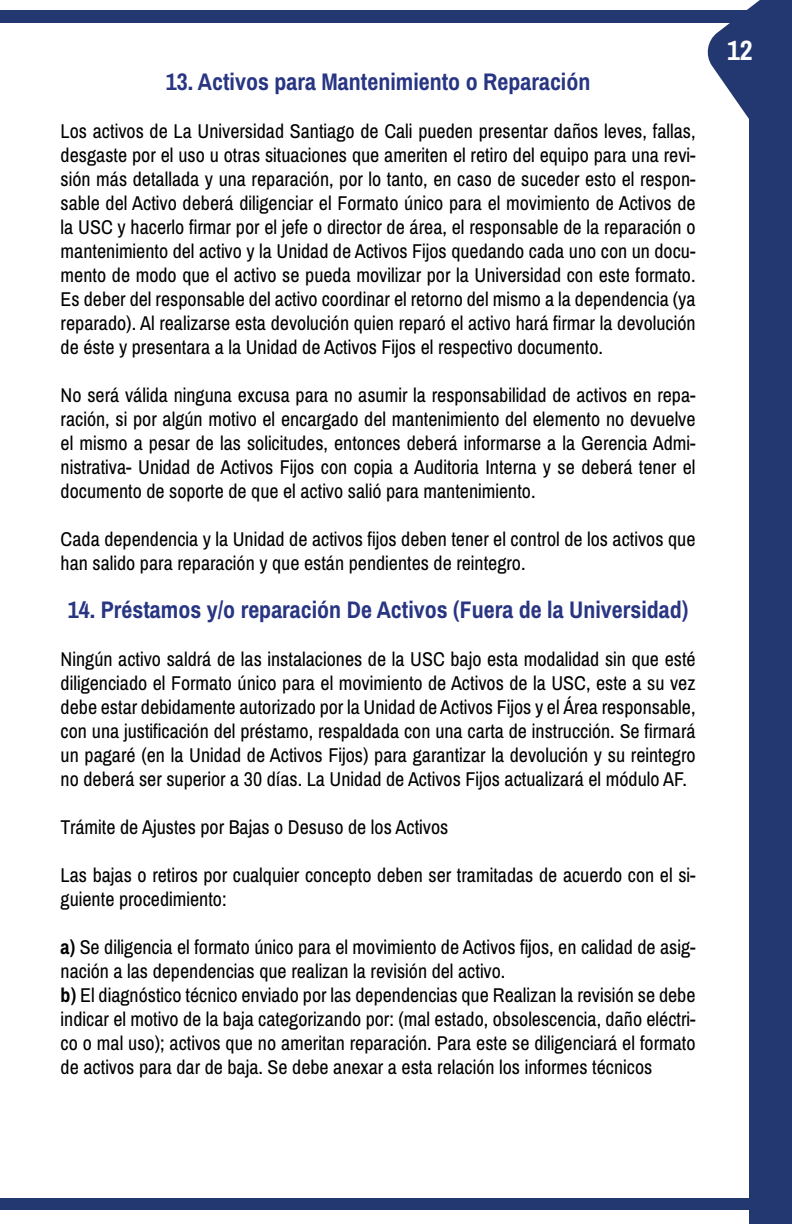
<style>
.page{position:relative;width:792px;height:1224px;background:#fff}
.page>*{position:absolute;margin:0;border:0;box-sizing:border-box;transform-origin:0 0}
.t1{font:700 28px "Archivo Narrow";color:#fff}
.t2{font:700 24px "Archivo Narrow";color:#283583}
.t3{font:20px/24px "Archivo Narrow";color:#000;text-align:justify}
.s1{font-weight:700}
</style>
<div class="page">
<div style="left:0;top:1198px;width:792px;height:12px;background:#233770"></div>
<div style="left:0;top:10px;width:792px;height:12px;background:#233770"></div>
<svg style="left:705px;top:0;width:87px;height:322px"></svg>
<div style="left:750px;top:110px;width:42px;height:1114px;background:#233770"></div>
<p class="t2" style="left:166px;top:68px;width:426px">13. Activos para Mantenimiento o Reparación</p>
<p class="t3" style="left:61px;top:120px;width:637px">Los activos de La Universidad Santiago de Cali pueden presentar daños leves, fallas, desgaste por el uso u otras situaciones que ameriten el retiro del equipo para una revi&shy;sión más detallada y una reparación, por lo tanto, en caso de suceder esto el respon&shy;sable del Activo deberá diligenciar el Formato único para el movimiento de Activos de la USC y hacerlo firmar por el jefe o director de área, el responsable de la reparación o mantenimiento del activo y la Unidad de Activos Fijos quedando cada uno con un docu&shy;mento de modo que el activo se pueda movilizar por la Universidad con este formato.<br>Es deber del responsable del activo coordinar el retorno del mismo a la dependencia (ya reparado). Al realizarse esta devolución quien reparó el activo hará firmar la devolución de éste y presentara a la Unidad de Activos Fijos el respectivo documento.</p>
<p class="t3" style="left:61px;top:384px;width:636px">No será válida ninguna excusa para no asumir la responsabilidad de activos en repa&shy;ración, si por algún motivo el encargado del mantenimiento del elemento no devuelve el mismo a pesar de las solicitudes, entonces deberá informarse a la Gerencia Admi&shy;nistrativa- Unidad de Activos Fijos con copia a Auditoria Interna y se deberá tener el documento de soporte de que el activo salió para mantenimiento.</p>
<p class="t3" style="left:61px;top:528px;width:636px">Cada dependencia y la Unidad de activos fijos deben tener el control de los activos que han salido para reparación y que están pendientes de reintegro.</p>
<p class="t2" style="left:68px;top:596px;width:622px">14. Préstamos y/o reparación De Activos (Fuera de la Universidad)</p>
<p class="t3" style="left:61px;top:648px;width:637px">Ningún activo saldrá de las instalaciones de la USC bajo esta modalidad sin que esté diligenciado el Formato único para el movimiento de Activos de la USC, este a su vez debe estar debidamente autorizado por la Unidad de Activos Fijos y el Área responsable, con una justificación del préstamo, respaldada con una carta de instrucción. Se firmará un pagaré (en la Unidad de Activos Fijos) para garantizar la devolución y su reintegro no deberá ser superior a 30 días. La Unidad de Activos Fijos actualizará el módulo AF.</p>
<p class="t3" style="left:61px;top:816px;width:389px">Trámite de Ajustes por Bajas o Desuso de los Activos</p>
<p class="t3" style="left:61px;top:864px;width:637px">Las bajas o retiros por cualquier concepto deben ser tramitadas de acuerdo con el si&shy;guiente procedimiento:</p>
<p class="t3" style="left:61px;top:936px;width:637px;text-align:left"><span class="s1">a)</span> Se diligencia el formato único para el movimiento de Activos fijos, en calidad de asig&shy;nación a las dependencias que realizan la revisión del activo.<br><span class="s1">b)</span> El diagnóstico técnico enviado por las dependencias que Realizan la revisión se debe indicar el motivo de la baja categorizando por: (mal estado, obsolescencia, daño eléctri&shy;co o mal uso); activos que no ameritan reparación. Para este se diligenciará el formato de activos para dar de baja. Se debe anexar a esta relación los informes técnicos</p>
<h1 class="t1" style="left:727px;top:33px;width:27px">12</h1>
</div>
